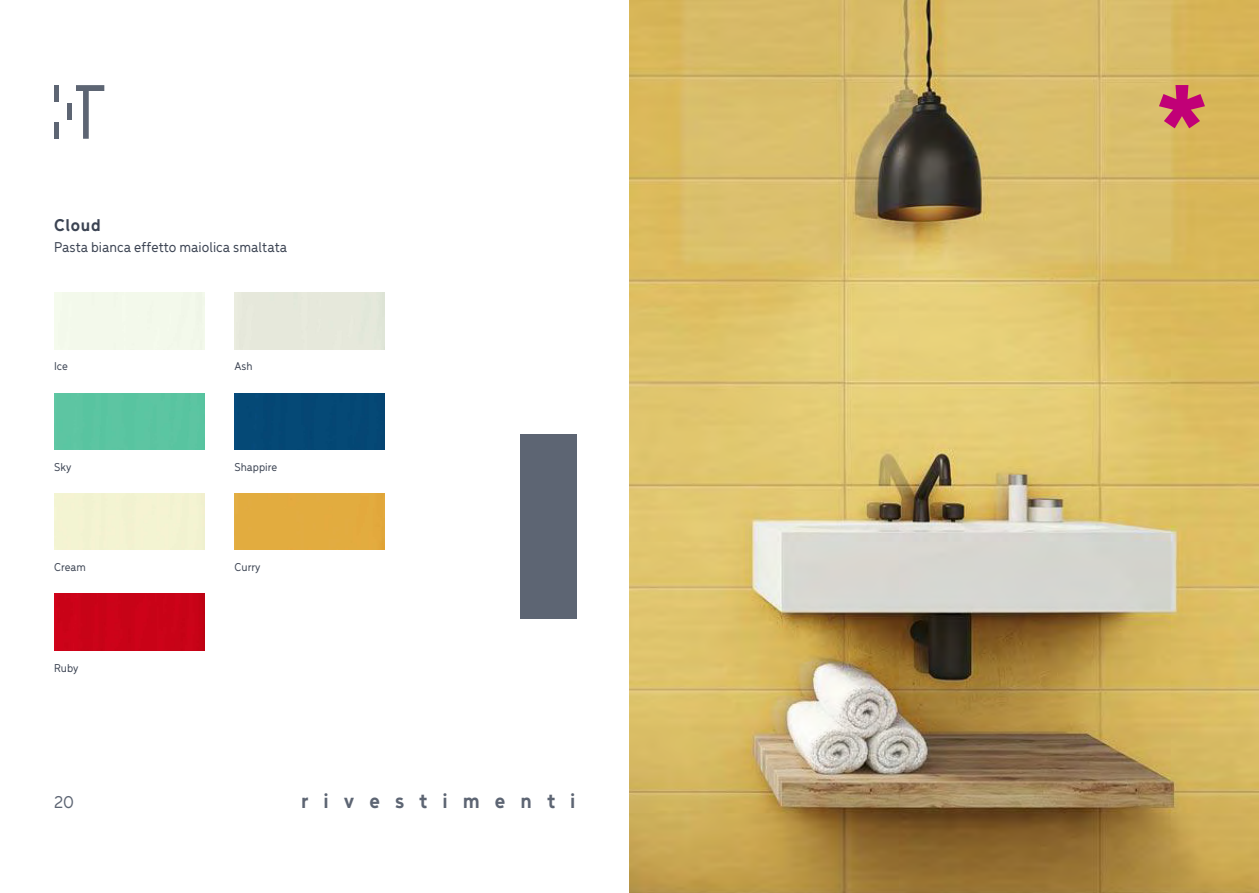
<style>
.page{position:relative;width:1259px;height:893px;background:#fff}
.page>*{position:absolute;margin:0;border:0;box-sizing:border-box;transform-origin:0 0}
.t1{font:700 21.6px "Menca";letter-spacing:.695em;color:#5d6573}
.t2{font:700 18px "Menca";letter-spacing:.04em;color:#3c4453}
.t3{font:500 18px "Menca";color:#5d6573}
.t4{font:500 15px "Menca";color:#3c4453}
.t5{font:500 12px "Menca";color:#3c4453}
</style>
<div class="page">
<img style="left:629px;top:0;width:630px;height:893px">
<svg style="left:76px;top:85px;width:28px;height:54px"></svg>
<div style="left:54px;top:85px;width:5px;height:16px;background:#5d6573"></div>
<div style="left:67px;top:104px;width:5px;height:16px;background:#5d6573"></div>
<div style="left:54px;top:123px;width:5px;height:16px;background:#5d6573"></div>
<div style="left:234px;top:393px;width:151px;height:57px;background:#054976"></div>
<div style="left:54px;top:393px;width:150px;height:57px;background:#5bc5a2"></div>
<div style="left:234px;top:493px;width:151px;height:57px;background:#e2ac3f"></div>
<div style="left:54px;top:593px;width:150px;height:57px;background:#c90217"></div>
<div style="left:520px;top:434px;width:56px;height:185px;background:#5d6573"></div>
<svg style="left:1159px;top:85px;width:46px;height:43px"></svg>
<p class="t2" style="left:54px;top:212px;width:48px">Cloud</p>
<p class="t4" style="left:54px;top:236px;width:235px">Pasta bianca effetto maiolica smaltata</p>
<p class="t5" style="left:54px;top:358px;width:15px">Ice</p>
<p class="t5" style="left:234px;top:358px;width:20px">Ash</p>
<p class="t5" style="left:54px;top:459px;width:19px">Sky</p>
<p class="t5" style="left:234px;top:459px;width:44px">Shappire</p>
<p class="t5" style="left:54px;top:559px;width:33px">Cream</p>
<p class="t5" style="left:234px;top:559px;width:27px">Curry</p>
<p class="t5" style="left:54px;top:659px;width:26px">Ruby</p>
<p class="t3" style="left:54px;top:790px;width:21px">20</p>
<h1 class="t1" style="left:301px;top:786px;width:276px">rivestimenti</h1>
</div>
